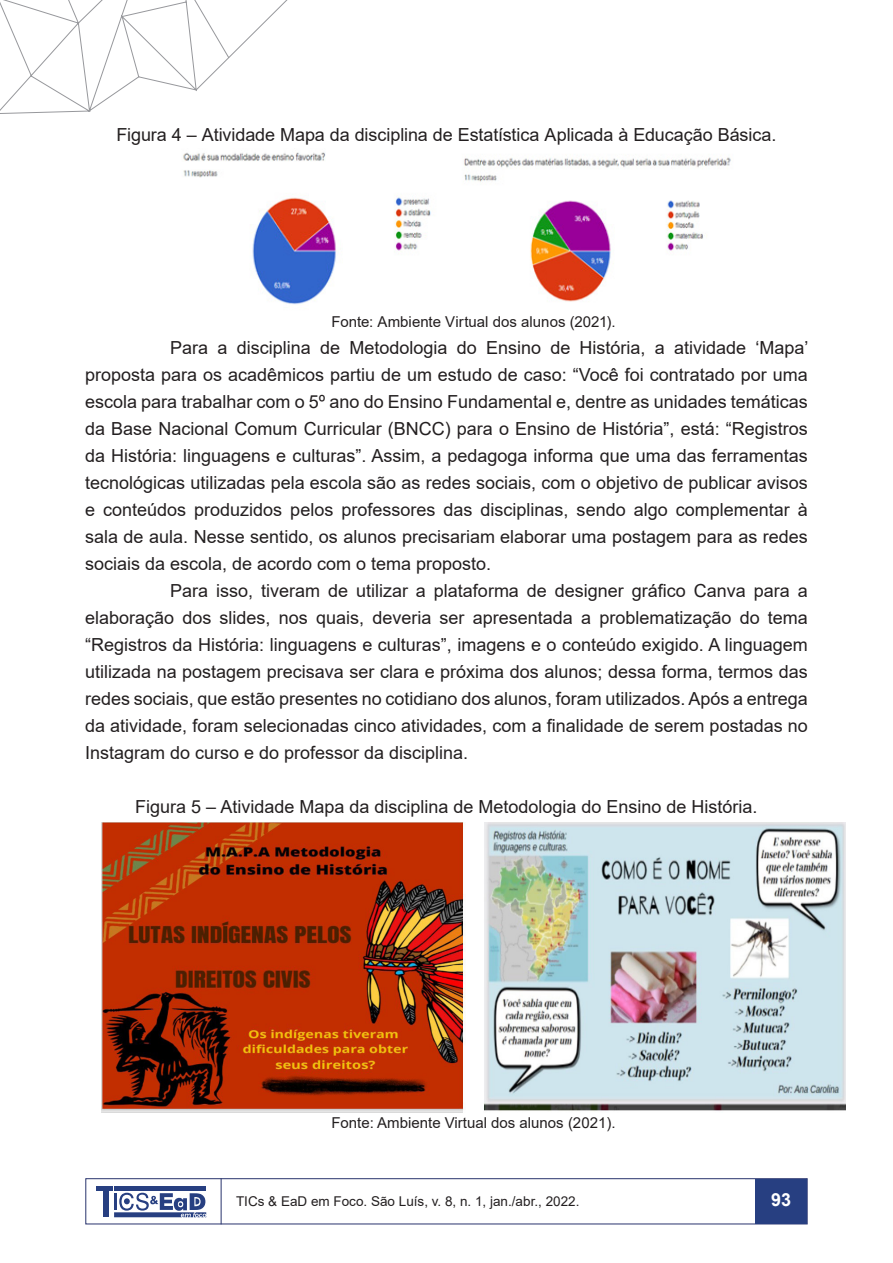
<style>
.page{position:relative;width:893px;height:1263px;background:#fff}
.page>*{position:absolute;margin:0;border:0;box-sizing:border-box;transform-origin:0 0}
.t1{font:18px/27px "Arial";color:#231f20;text-align:justify}
.t2{font:700 18px "Arial";color:#fff}
.t3{font:15px "Arial";color:#231f20}
.t4{font:13.5px "Arial";color:#231f20}
</style>
<div class="page">
<svg style="left:0;top:0;width:288px;height:114px"></svg>
<div style="left:85px;top:1178px;width:722px;height:46px;border:1px solid #28336d"></div>
<hr style="left:221px;top:1178px;width:1px;height:46px;background:#28336d">
<div style="left:755px;top:1179px;width:52px;height:44px;background:#273f81"></div>
<div style="left:96px;top:1186px;width:17px;height:5px;background:#273f81"></div>
<div style="left:104px;top:1190px;width:5px;height:27px;background:#273f81"></div>
<svg style="left:114px;top:1186px;width:92px;height:31px"></svg>
<img style="left:183px;top:152px;width:548px;height:153px">
<img style="left:101px;top:823px;width:745px;height:289px">
<p class="t1" style="left:117px;top:121px;width:661px">Figura 4 – Atividade Mapa da disciplina de Estatística Aplicada à Educação Básica.</p>
<p class="t3" style="left:331px;top:311px;width:286px">Fonte: Ambiente Virtual dos alunos (2021).</p>
<p class="t1" style="left:85px;top:334px;width:725px;text-indent:85px">Para a disciplina de Metodologia do Ensino de História, a atividade ‘Mapa’ proposta para os acadêmicos partiu de um estudo de caso: “Você foi contratado por uma escola para trabalhar com o 5º ano do Ensino Fundamental e, dentre as unidades temáticas da Base Nacional Comum Curricular (BNCC) para o Ensino de História”, está: “Registros da História: linguagens e culturas”. Assim, a pedagoga informa que uma das ferramentas tecnológicas utilizadas pela escola são as redes sociais, com o objetivo de publicar avisos e conteúdos produzidos pelos professores das disciplinas, sendo algo complementar à sala de aula. Nesse sentido, os alunos precisariam elaborar uma postagem para as redes sociais da escola, de acordo com o tema proposto.</p>
<p class="t1" style="left:85px;top:577px;width:724px;text-indent:85px">Para isso, tiveram de utilizar a plataforma de designer gráfico Canva para a elaboração dos slides, nos quais, deveria ser apresentada a problematização do tema “Registros da História: linguagens e culturas”, imagens e o conteúdo exigido. A linguagem utilizada na postagem precisava ser clara e próxima dos alunos; dessa forma, termos das redes sociais, que estão presentes no cotidiano dos alunos, foram utilizados. Após a entrega da atividade, foram selecionadas cinco atividades, com a finalidade de serem postadas no Instagram do curso e do professor da disciplina.</p>
<p class="t1" style="left:135px;top:793px;width:624px">Figura 5 – Atividade Mapa da disciplina de Metodologia do Ensino de História.</p>
<p class="t3" style="left:331px;top:1112px;width:286px">Fonte: Ambiente Virtual dos alunos (2021).</p>
<p class="t4" style="left:236px;top:1192px;width:345px">TICs &amp; EaD em Foco. São Luís, v. 8, n. 1, jan./abr., 2022.</p>
<p class="t2" style="left:771px;top:1187px;width:22px">93</p>
</div>
